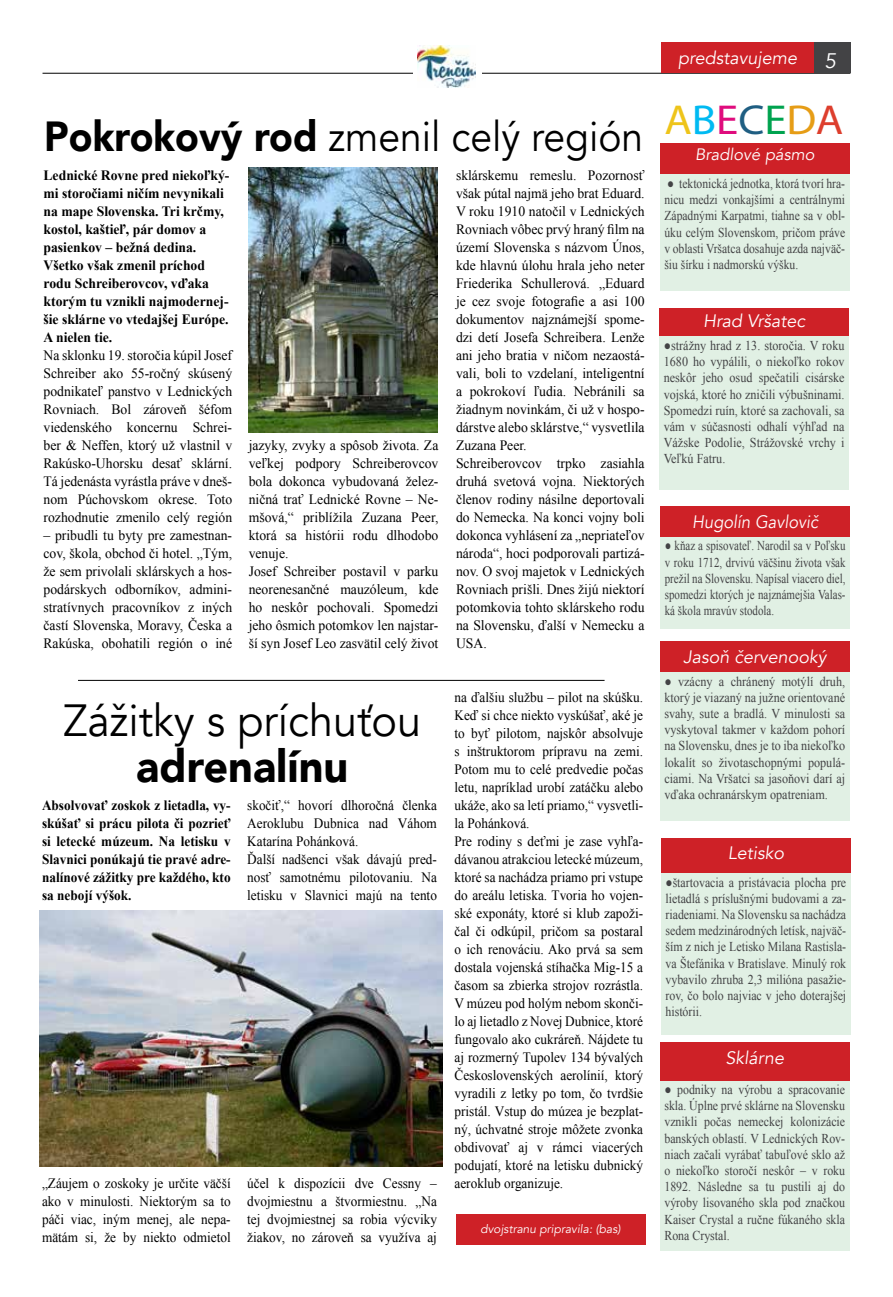
<style>
.page{position:relative;width:893px;height:1297px;background:#fff}
.page>*{position:absolute;margin:0;border:0;box-sizing:border-box;transform-origin:0 0}
.t1{font:45px "Avenir";color:#000;scale:.96 1}
.t2{font:900 45px "Avenir";color:#000;scale:.96 1}
.t3{font:42px "Avenir";color:#000;scale:.93 1}
.t4{font:42px "Myriad Pro";color:#eec41a;scale:1.07 1}
.t5{font:18px "Avenir";color:#fff}
.t6{font:18px "Avenir";color:#fff;scale:.92 1}
.t7{font:16.5px "Avenir";color:#fff}
.t8{font:14.25px/18px "Times New Roman";color:#000;text-align:justify;scale:.96 1}
.t9{font:14.25px/18px "Times New Roman";color:#000;text-align:justify;scale:.93 1}
.t10{font:700 14.25px/18px "Times New Roman";color:#000;scale:.96 1}
.t11{font:700 14.25px/18px "Times New Roman";color:#000;text-align:justify;scale:.93 1}
.t12{font:13.5px/16.2px "Times New Roman";color:#434345;text-align:justify;scale:.88 1}
.t13{font:13.5px/16.2px "Times New Roman";color:#434345;text-align:justify;scale:.9 1}
.t14{font:13.5px/16.2px "Times New Roman";color:#434345;text-align:justify;scale:.86 1}
.t15{font:13.5px/16.2px "Times New Roman";color:#434345;text-align:justify;scale:.81 1}
.t16{font:12px "Avenir";color:#fff}
.s1{font-weight:900}
.s2{font-size:21px}
.s3{color:#00baf2}
.s4{color:#df0c7d}
.s5{color:#1f5e82}
.s6{color:#00a34f}
.s7{color:#e69d16}
.s8{color:#dd3e2d}
</style>
<div class="page">
<hr style="left:43px;top:73px;width:807px;height:1px;background:#000">
<div style="left:798px;top:43px;width:52px;height:30px;background:#434345"></div>
<div style="left:661px;top:43px;width:153px;height:30px;background:#ce2127"></div>
<div style="left:414px;top:43px;width:68px;height:46px;background:#fff"></div>
<img style="left:418px;top:46px;width:58px;height:41px">
<div style="left:660px;top:167px;width:189px;height:124px;background:#e1f0e4"></div>
<div style="left:660px;top:143px;width:189px;height:31px;background:#ce2127"></div>
<div style="left:659px;top:332px;width:190px;height:157px;background:#e1f0e4"></div>
<div style="left:659px;top:309px;width:190px;height:27px;background:#ce2127"></div>
<div style="left:661px;top:530px;width:189px;height:99px;background:#e1f0e4"></div>
<div style="left:661px;top:506px;width:189px;height:31px;background:#ce2127"></div>
<div style="left:660px;top:665px;width:189px;height:156px;background:#e1f0e4"></div>
<div style="left:660px;top:641px;width:189px;height:31px;background:#ce2127"></div>
<div style="left:661px;top:839px;width:189px;height:196px;background:#e1f0e4"></div>
<div style="left:661px;top:838px;width:189px;height:35px;background:#ce2127"></div>
<div style="left:456px;top:1214px;width:189px;height:31px;background:#ce2127"></div>
<div style="left:660px;top:1049px;width:189px;height:202px;background:#e1f0e4"></div>
<div style="left:660px;top:1042px;width:189px;height:38px;background:#ce2127"></div>
<hr style="left:78px;top:680px;width:527px;height:1px;background:#000">
<img style="left:249px;top:168px;width:189px;height:264px">
<img style="left:40px;top:910px;width:403px;height:257px">
<h2 class="t3" style="left:44px;top:111px;width:645px"><span class="s1">Pokrokový rod</span> zmenil celý región</h2>
<p class="t8" style="left:456px;top:166px;width:198px;text-align:left">sklárskemu remeslu. Pozornosť však pútal najmä jeho brat Eduard.<br>V roku 1910 natočil v Lednických<br>Rovniach vôbec prvý hraný film na území Slovenska s názvom Únos, kde hlavnú úlohu hrala jeho neter<br>Friederika Schullerová. „Eduard je cez svoje fotografie a asi 100 dokumentov najznámejší spome&shy;dzi detí Josefa Schreibera. Lenže ani jeho bratia v ničom nezaostá&shy;vali, boli to vzdelaní, inteligentní a pokrokoví ľudia. Nebránili sa žiadnym novinkám, či už v hospo&shy;dárstve alebo sklárstve,“ vysvetlila<br>Zuzana Peer.<br>Schreiberovcov trpko zasiahla druhá svetová vojna. Niektorých členov rodiny násilne deportovali do Nemecka. Na konci vojny boli dokonca vyhlásení za „nepriateľov národa“, hoci podporovali partizá&shy;nov. O svoj majetok v Lednických<br>Rovniach prišli. Dnes žijú niektorí potomkovia tohto sklárskeho rodu na Slovensku, ďalší v Nemecku a<br>USA.</p>
<p class="t10" style="left:44px;top:166px;width:195px">Lednické Rovne pred niekoľký&shy;mi storočiami ničím nevynikali na mape Slovenska. Tri krčmy, kostol, kaštieľ, pár domov a pasienkov – bežná dedina.<br>Všetko však zmenil príchod rodu Schreiberovcov, vďaka ktorým tu vznikli najmodernej&shy;šie sklárne vo vtedajšej Európe.<br>A nielen tie.</p>
<p class="t8" style="left:44px;top:346px;width:198px">Na sklonku 19. storočia kúpil Josef Schreiber ako 55-ročný skúsený podnikateľ panstvo v Lednických Rovniach. Bol zároveň šéfom viedenského koncernu Schrei&shy;ber &amp; Neffen, ktorý už vlastnil v Rakúsko-Uhorsku desať sklární.<br>Tá jedenásta vyrástla práve v dneš&shy;nom Púchovskom okrese. Toto rozhodnutie zmenilo celý región</p>
<p class="t8" style="left:44px;top:526px;width:198px">– pribudli tu byty pre zamestnan&shy;cov, škola, obchod či hotel. „Tým, že sem privolali sklárskych a hos&shy;podárskych odborníkov, admini&shy;stratívnych pracovníkov z iných častí Slovenska, Moravy, Česka a Rakúska, obohatili región o iné</p>
<p class="t8" style="left:249px;top:436px;width:199px;text-align:left">jazyky, zvyky a spôsob života. Za veľkej podpory Schreiberovcov bola dokonca vybudovaná želez&shy;ničná trať Lednické Rovne – Ne&shy;mšová,“ priblížila Zuzana Peer, ktorá sa histórii rodu dlhodobo venuje.<br>Josef Schreiber postavil v parku neorenesančné mauzóleum, kde ho neskôr pochovali. Spomedzi jeho ôsmich potomkov len najstar&shy;ší syn Josef Leo zasvätil celý život</p>
<h1 class="t1" style="left:64px;top:693px;width:374px">Zážitky s príchuťou</h1>
<h1 class="t2" style="left:136px;top:728px;width:222px">adrenalínu</h1>
<p class="t11" style="left:42px;top:796px;width:204px">Absolvovať zoskok z lietadla, vy&shy;skúšať si prácu pilota či pozrieť si letecké múzeum. Na letisku v Slavnici ponúkajú tie pravé adre&shy;nalínové zážitky pre každého, kto sa nebojí výšok.</p>
<p class="t9" style="left:247px;top:796px;width:206px;text-align:left">skočiť,“ hovorí dlhoročná členka<br>Aeroklubu Dubnica nad Váhom<br>Katarína Pohánková.<br>Ďalší nadšenci však dávajú pred&shy;nosť samotnému pilotovaniu. Na letisku v Slavnici majú na tento</p>
<p class="t9" style="left:42px;top:1174px;width:204px">„Záujem o zoskoky je určite väčší ako v minulosti. Niektorým sa to páči viac, iným menej, ale nepa&shy;mätám si, že by niekto odmietol</p>
<p class="t9" style="left:247px;top:1174px;width:206px">účel k dispozícii dve Cessny – dvojmiestnu a štvormiestnu. „Na tej dvojmiestnej sa robia výcviky žiakov, no zároveň sa využíva aj</p>
<p class="t9" style="left:454px;top:688px;width:204px;text-align:left">na ďalšiu službu – pilot na skúšku.<br>Keď si chce niekto vyskúšať, aké je to byť pilotom, najskôr absolvuje s inštruktorom prípravu na zemi.<br>Potom mu to celé predvedie počas letu, napríklad urobí zatáčku alebo ukáže, ako sa letí priamo,“ vysvetli&shy;la Pohánková.<br>Pre rodiny s deťmi je zase vyhľa&shy;dávanou atrakciou letecké múzeum, ktoré sa nachádza priamo pri vstupe do areálu letiska. Tvoria ho vojen&shy;ské exponáty, ktoré si klub zapoži&shy;čal či odkúpil, pričom sa postaral o ich renováciu. Ako prvá sa sem dostala vojenská stíhačka Mig-15 a časom sa zbierka strojov rozrástla.<br>V múzeu pod holým nebom skonči&shy;lo aj lietadlo z Novej Dubnice, ktoré fungovalo ako cukráreň. Nájdete tu aj rozmerný Tupolev 134 bývalých Československých aerolínií, ktorý vyradili z letky po tom, čo tvrdšie pristál. Vstup do múzea je bezplat&shy;ný, úchvatné stroje môžete zvonka obdivovať aj v rámci viacerých podujatí, ktoré na letisku dubnický aeroklub organizuje.</p>
<p class="t16" style="left:480px;top:1222px;width:144px">dvojstranu pripravila: (bas)</p>
<p class="t5" style="left:678px;top:47px;width:162px">predstavujeme <span class="s2">5</span></p>
<h2 class="t4" style="left:664px;top:94px;width:169px">A<span class="s3">B</span><span class="s4">E</span><span class="s5">C</span><span class="s6">E</span><span class="s7">D</span><span class="s8">A</span></h2>
<p class="t7" style="left:695px;top:144px;width:123px">Bradlové pásmo</p>
<p class="t14" style="left:664px;top:175px;width:212px">● tektonická jednotka, ktorá tvorí hra&shy;nicu medzi vonkajšími a centrálnymi Západnými Karpatmi, tiahne sa v obl&shy;úku celým Slovenskom, pričom práve v oblasti Vršatca dosahuje azda najväč&shy;šiu šírku i nadmorskú výšku.</p>
<p class="t5" style="left:703px;top:310px;width:107px">Hrad Vršatec</p>
<p class="t13" style="left:664px;top:337px;width:202px">●strážny hrad z 13. storočia. V roku 1680 ho vypálili, o niekoľko rokov neskôr jeho osud spečatili cisárske vojská, ktoré ho zničili výbušninami.<br>Spomedzi ruín, ktoré sa zachovali, sa vám v súčasnosti odhalí výhľad na Vážske Podolie, Strážovské vrchy i Veľkú Fatru.</p>
<p class="t6" style="left:692px;top:511px;width:141px">Hugolín Gavlovič</p>
<p class="t15" style="left:665px;top:538px;width:225px">● kňaz a spisovateľ. Narodil sa v Poľsku v roku 1712, drvivú väčšinu života však prežil na Slovensku. Napísal viacero diel, spomedzi ktorých je najznámejšia Valas&shy;ká škola mravúv stodola.</p>
<p class="t5" style="left:683px;top:646px;width:148px">Jasoň červenooký</p>
<p class="t13" style="left:664px;top:673px;width:202px">● vzácny a chránený motýlí druh, ktorý je viazaný na južne orientované svahy, sute a bradlá. V minulosti sa vyskytoval takmer v každom pohorí na Slovensku, dnes je to iba niekoľko lokalít so životaschopnými populá&shy;ciami. Na Vršatci sa jasoňovi darí aj vďaka ochranárskym opatreniam.</p>
<p class="t5" style="left:728px;top:842px;width:61px">Letisko</p>
<p class="t12" style="left:665px;top:874px;width:207px">●štartovacia a pristávacia plocha pre lietadlá s príslušnými budovami a za&shy;riadeniami. Na Slovensku sa nachádza sedem medzinárodných letísk, najväč&shy;ším z nich je Letisko Milana Rastisla&shy;va Štefánika v Bratislave. Minulý rok vybavilo zhruba 2,3 milióna pasažie&shy;rov, čo bolo najviac v jeho doterajšej histórii.</p>
<p class="t5" style="left:725px;top:1047px;width:63px">Sklárne</p>
<p class="t12" style="left:664px;top:1081px;width:207px">● podniky na výrobu a spracovanie skla. Úplne prvé sklárne na Slovensku vznikli počas nemeckej kolonizácie banských oblastí. V Lednických Rov&shy;niach začali vyrábať tabuľové sklo až o niekoľko storočí neskôr – v roku 1892. Následne sa tu pustili aj do výroby lisovaného skla pod značkou Kaiser Crystal a ručne fúkaného skla Rona Crystal.</p>
</div>
